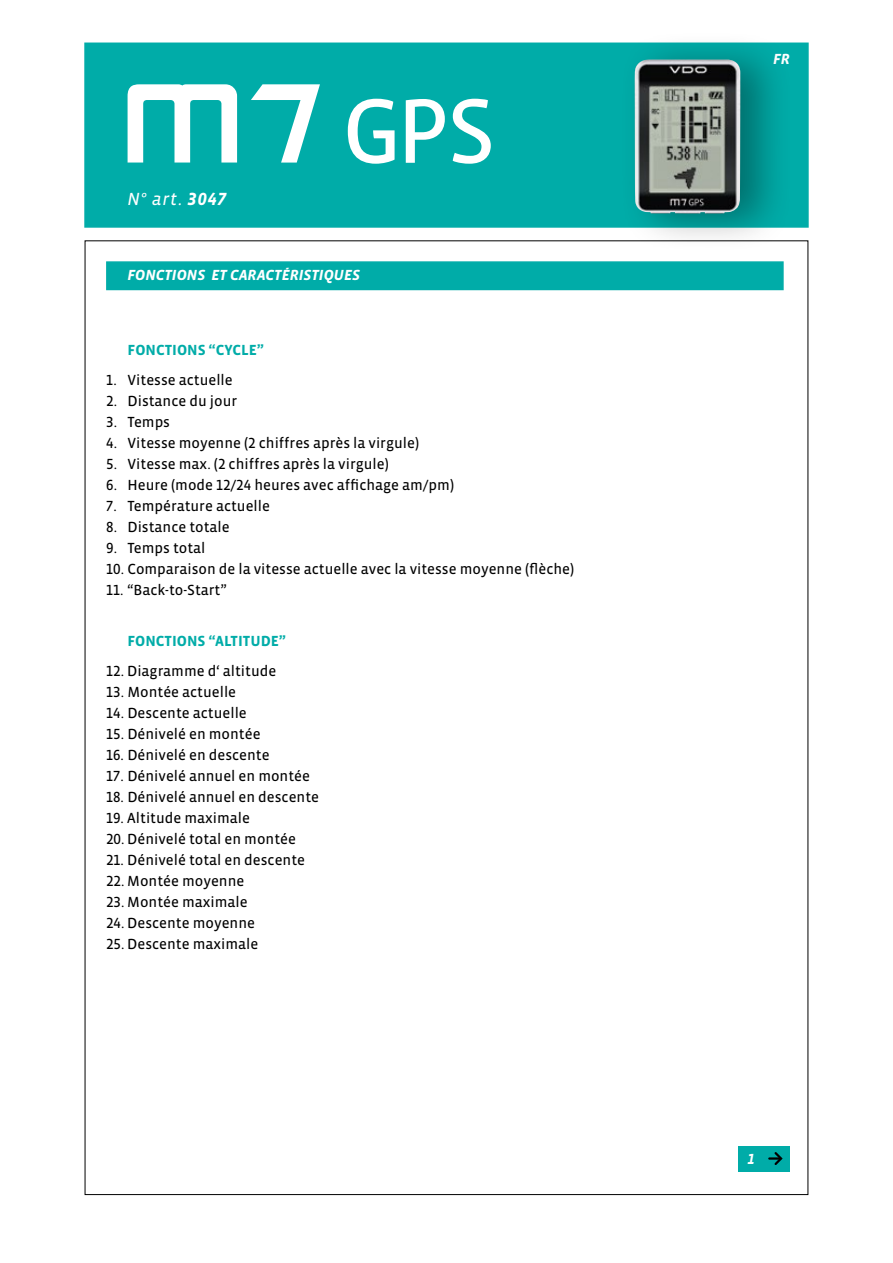
<style>
.page{position:relative;width:893px;height:1263px;background:#fff}
.page>*{position:absolute;margin:0;border:0;box-sizing:border-box;transform-origin:0 0}
.t1{font:italic 18px "Vista Sans OT";color:#fff}
.t2{font:15px "Vista Sans OT";color:#000}
.t3{font:700 15px "Vista Sans OT";color:#00aca8}
.t4{font:italic 700 15px "Vista Sans OT";color:#fff}
.s1{font-weight:700}
</style>
<div class="page">
<div style="left:106px;top:261px;width:678px;height:29px;background:#00aca8;border:2px solid #00aca8"></div>
<div style="left:84px;top:43px;width:725px;height:185px;background:#00aca8;border:2px solid #00aca8"></div>
<div style="left:738px;top:1146px;width:51px;height:25px;background:#00aca8"></div>
<svg style="left:769px;top:1152px;width:14px;height:13px"></svg>
<div style="left:620px;top:31px;width:173px;height:221px;background:#000;opacity:.35"></div>
<img style="left:635px;top:60px;width:105px;height:153px">
<svg style="left:128px;top:84px;width:109px;height:79px"></svg>
<svg style="left:251px;top:84px;width:69px;height:79px"></svg>
<svg style="left:348px;top:99px;width:143px;height:65px"></svg>
<p class="t1" style="left:128px;top:189px;width:100px">N° art. <span class="s1">3047</span></p>
<p class="t4" style="left:128px;top:268px;width:234px">FONCTIONS ET CARACTÉRISTIQUES</p>
<p class="t3" style="left:128px;top:343px;width:138px">FONCTIONS “CYCLE”</p>
<p class="t2" style="left:106px;top:373px;width:128px">1. Vitesse actuelle</p>
<p class="t2" style="left:106px;top:394px;width:132px">2. Distance du jour</p>
<p class="t2" style="left:106px;top:415px;width:65px">3. Temps</p>
<p class="t2" style="left:106px;top:436px;width:314px">4. Vitesse moyenne (2 chiffres après la virgule)</p>
<p class="t2" style="left:106px;top:457px;width:284px">5. Vitesse max. (2 chiffres après la virgule)</p>
<p class="t2" style="left:106px;top:478px;width:349px">6. Heure (mode 12/24 heures avec affichage am/pm)</p>
<p class="t2" style="left:106px;top:499px;width:165px">7. Température actuelle</p>
<p class="t2" style="left:106px;top:520px;width:125px">8. Distance totale</p>
<p class="t2" style="left:106px;top:541px;width:101px">9. Temps total</p>
<p class="t2" style="left:106px;top:562px;width:470px">10. Comparaison de la vitesse actuelle avec la vitesse moyenne (flèche)</p>
<p class="t2" style="left:106px;top:583px;width:122px">11. “Back-to-Start”</p>
<p class="t3" style="left:127px;top:634px;width:160px">FONCTIONS “ALTITUDE”</p>
<p class="t2" style="left:106px;top:664px;width:172px">12. Diagramme d‘ altitude</p>
<p class="t2" style="left:106px;top:685px;width:132px">13. Montée actuelle</p>
<p class="t2" style="left:106px;top:706px;width:142px">14. Descente actuelle</p>
<p class="t2" style="left:106px;top:727px;width:156px">15. Dénivelé en montée</p>
<p class="t2" style="left:106px;top:748px;width:165px">16. Dénivelé en descente</p>
<p class="t2" style="left:106px;top:769px;width:205px">17. Dénivelé annuel en montée</p>
<p class="t2" style="left:106px;top:790px;width:215px">18. Dénivelé annuel en descente</p>
<p class="t2" style="left:106px;top:811px;width:145px">19. Altitude maximale</p>
<p class="t2" style="left:106px;top:832px;width:191px">20. Dénivelé total en montée</p>
<p class="t2" style="left:106px;top:853px;width:201px">21. Dénivelé total en descente</p>
<p class="t2" style="left:106px;top:874px;width:140px">22. Montée moyenne</p>
<p class="t2" style="left:106px;top:895px;width:143px">23. Montée maximale</p>
<p class="t2" style="left:106px;top:916px;width:151px">24. Descente moyenne</p>
<p class="t2" style="left:106px;top:937px;width:154px">25. Descente maximale</p>
<p class="t4" style="left:773px;top:51px;width:18px">FR</p>
<p class="t4" style="left:748px;top:1151px;width:9px">1</p>
</div>
